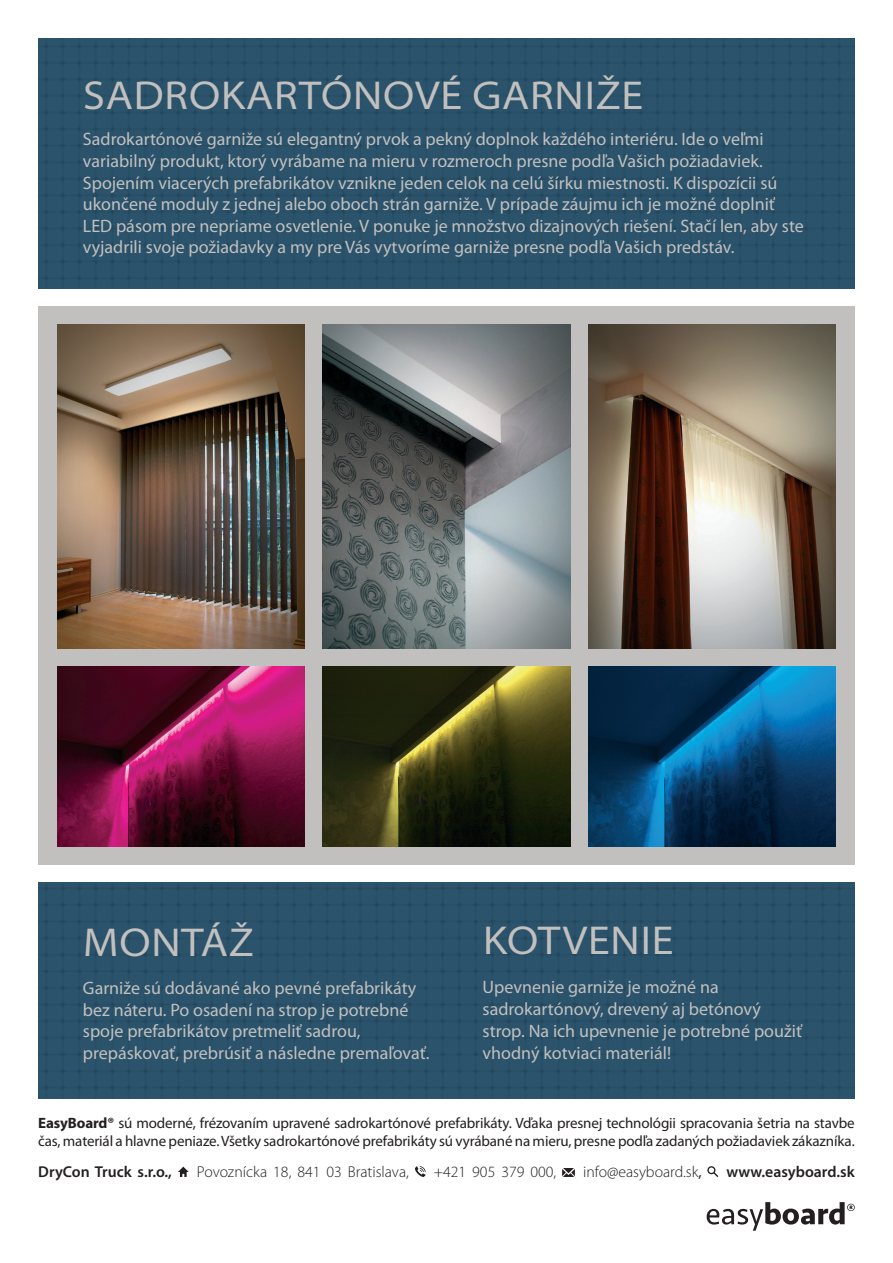
<style>
.page{position:relative;width:893px;height:1263px;background:#fff}
.page>*{position:absolute;margin:0;border:0;box-sizing:border-box;transform-origin:0 0}
.t1{font:semi-expanded 40.5px "Myriad Pro";letter-spacing:.02em;color:#c2c0bf}
.t2{font:18px/21.6px "Myriad Pro";color:#c2c0bf}
.t3{font:300 15.75px "Myriad Pro";color:#231f20}
.t4{font:600 15.75px "Myriad Pro";color:#231f20}
.t5{font:15px/18px "Myriad Pro";letter-spacing:-.01em;color:#231f20}
.s1{font-weight:700}
.s2{font-weight:400}
</style>
<div class="page">
<div style="left:38px;top:38px;width:816px;height:250px;background:#2b536b"></div>
<div style="left:38px;top:882px;width:816px;height:216px;background:#2b536b"></div>
<div style="left:38px;top:306px;width:817px;height:558px;background:#c2c0bf"></div>
<svg style="left:707px;top:1202px;width:148px;height:29px"></svg>
<svg style="left:178px;top:1166px;width:11px;height:11px"></svg>
<svg style="left:415px;top:1166px;width:11px;height:11px"></svg>
<svg style="left:562px;top:1168px;width:13px;height:9px"></svg>
<svg style="left:707px;top:1166px;width:11px;height:11px"></svg>
<img style="left:57px;top:666px;width:248px;height:180px">
<img style="left:323px;top:666px;width:247px;height:180px">
<img style="left:588px;top:666px;width:248px;height:180px">
<img style="left:589px;top:324px;width:247px;height:324px">
<img style="left:57px;top:324px;width:248px;height:324px">
<img style="left:323px;top:324px;width:247px;height:324px">
<h1 class="t1" style="left:83px;top:70px;width:561px">SADROKARTÓNOVÉ GARNIŽE</h1>
<p class="t2" style="left:83px;top:128px;width:722px">Sadrokartónové garniže sú elegantný prvok a pekný doplnok každého interiéru. Ide o veľmi variabilný produkt, ktorý vyrábame na mieru v rozmeroch presne podľa Vašich požiadaviek.<br>Spojením viacerých prefabrikátov vznikne jeden celok na celú šírku miestnosti. K dispozícii sú ukončené moduly z jednej alebo oboch strán garniže. V prípade záujmu ich je možné doplniť LED pásom pre nepriame osvetlenie. V ponuke je množstvo dizajnových riešení. Stačí len, aby ste vyjadrili svoje požiadavky a my pre Vás vytvoríme garniže presne podľa Vašich predstáv.</p>
<h1 class="t1" style="left:83px;top:917px;width:172px">MONTÁŽ</h1>
<p class="t2" style="left:83px;top:977px;width:348px">Garniže sú dodávané ako pevné prefabrikáty bez náteru. Po osadení na strop je potrebné spoje prefabrikátov pretmeliť sadrou, prepáskovať, prebrúsiť a následne premaľovať.</p>
<h1 class="t1" style="left:483px;top:915px;width:192px">KOTVENI E</h1>
<p class="t2" style="left:483px;top:975px;width:321px;line-height:22px">Upevnenie garniže je možné na sadrokartónový, drevený aj betónový strop. Na ich upevnenie je potrebné použiť vhodný kotviaci materiál!</p>
<p class="t5" style="left:38px;top:1114px;width:818px"><span class="s1">EasyBoard®</span> sú moderné, frézovaním upravené sadrokartónové prefabrikáty. Vďaka presnej technológii spracovania šetria na stavbe čas, materiál a hlavne peniaze. Všetky sadrokartónové prefabrikáty sú vyrábané na mieru, presne podľa zadaných požiadaviek zákazníka.</p>
<p class="t4" style="left:38px;top:1162px;width:135px">DryCon Truck s.r.o.,</p>
<p class="t3" style="left:197px;top:1162px;width:214px">Povoznícka 18, 841 03 Bratislava,</p>
<p class="t3" style="left:434px;top:1162px;width:124px">+421 905 379 000,</p>
<p class="t3" style="left:583px;top:1162px;width:120px">info@easyboard.sk<span class="s2">,</span></p>
<p class="t4" style="left:726px;top:1162px;width:130px">www.easyboard.sk</p>
</div>
